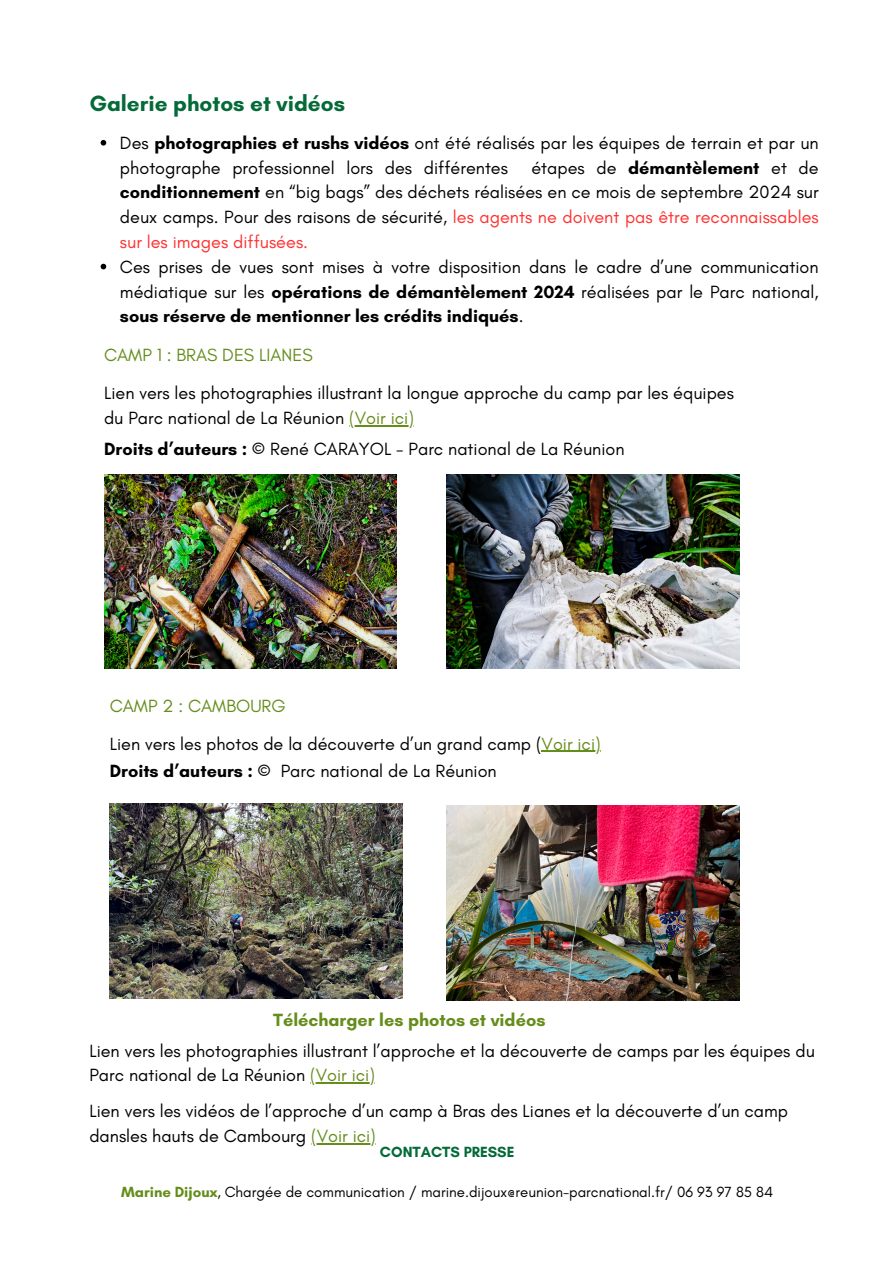
<style>
.page{position:relative;width:894px;height:1264px;background:#fff}
.page>*{position:absolute;margin:0;border:0;box-sizing:border-box;transform-origin:0 0}
.t1{font:700 22.5px "Glacial Indifference";color:#046a38}
.t2{font:18px/24.8px "Glacial Indifference";color:#000}
.t3{font:18px "Glacial Indifference";color:#658d1b}
.t4{font:700 18px "Glacial Indifference";color:#658d1b}
.t5{font:15px "Glacial Indifference";color:#000}
.t6{font:700 15px "Glacial Indifference";color:#046a38}
.s1{font-weight:700}
.s2{color:#ff3131}
.s3{color:#658d1b}
.s4{font-weight:700;color:#658d1b}
</style>
<div class="page">
<img style="left:104px;top:474px;width:292px;height:195px">
<img style="left:446px;top:474px;width:293px;height:195px">
<svg style="left:101px;top:140px;width:5px;height:6px"></svg>
<svg style="left:101px;top:264px;width:5px;height:5px"></svg>
<hr style="left:311px;top:1142px;width:65px;height:2px;background:#658d1b">
<hr style="left:349px;top:425px;width:65px;height:1px;background:#658d1b">
<hr style="left:541px;top:750px;width:59px;height:1px;background:#658d1b">
<img style="left:446px;top:805px;width:293px;height:195px">
<img style="left:110px;top:803px;width:292px;height:195px">
<hr style="left:310px;top:1082px;width:65px;height:1px;background:#658d1b">
<p class="t1" style="left:89px;top:89px;width:257px">Galerie photos et vidéos</p>
<h4 class="t2" style="left:120px;top:130px;width:700px">Des <span class="s1">photographies et rushs vidéos</span> ont été réalisés par les équipes de terrain et par un photographe professionnel lors des différentes</h4>
<h4 class="t2" style="left:120px;top:155px;width:700px;text-align:justify;text-indent:411px">étapes de <span class="s1">démantèlement</span> et de <span class="s1">conditionnement</span> en “big bags” des déchets réalisées en ce mois de septembre 2024 sur deux camps. Pour des raisons de sécurité, <span class="s2">les agents ne doivent pas être reconnaissables sur les images diffusées.</span></h4>
<h4 class="t2" style="left:120px;top:254px;width:700px;text-align:justify">Ces prises de vues sont mises à votre disposition dans le cadre d’une communication médiatique sur les <span class="s1">opérations de démantèlement 2024</span> réalisées par le Parc national, <span class="s1">sous réserve de mentionner les crédits indiqués</span>.</h4>
<h2 class="t3" style="left:104px;top:344px;width:210px">CAMP 1 : BRAS DES LIANES</h2>
<h4 class="t2" style="left:104px;top:381px;width:631px">Lien vers les photographies illustrant la longue approche du camp par les équipes du Parc national de La Réunion <span class="s3">(Voir ici)</span></h4>
<h2 class="t2" style="left:104px;top:436px;width:522px"><span class="s1">Droits d’auteurs :</span> © René CARAYOL - Parc national de La Réunion</h2>
<h4 class="t3" style="left:110px;top:694px;width:177px">CAMP 2 : CAMBOURG</h4>
<p class="t2" style="left:110px;top:731px;width:492px">Lien vers les photos de la découverte d’un grand camp (<span class="s3">Voir ici)</span></p>
<h4 class="t2" style="left:110px;top:757px;width:388px"><span class="s1">Droits d’auteurs :</span> © Parc national de La Réunion</h4>
<p class="t4" style="left:273px;top:1009px;width:273px">Télécharger les photos et vidéos</p>
<p class="t2" style="left:89px;top:1037px;width:726px">Lien vers les photographies illustrant l’approche et la découverte de camps par les équipes du<br>Parc national de La Réunion <span class="s3">(Voir ici)</span></p>
<p class="t2" style="left:89px;top:1098px;width:700px">Lien vers les vidéos de l’approche d’un camp à Bras des Lianes et la découverte d’un camp dansles hauts de Cambourg <span class="s3">(Voir ici)</span></p>
<p class="t6" style="left:380px;top:1142px;width:136px">CONTACTS PRESSE</p>
<p class="t5" style="left:121px;top:1182px;width:653px"><span class="s4">Marine Dijoux</span>, Chargée de communication / marine.dijoux@reunion-parcnational.fr/ 06 93 97 85 84</p>
</div>
